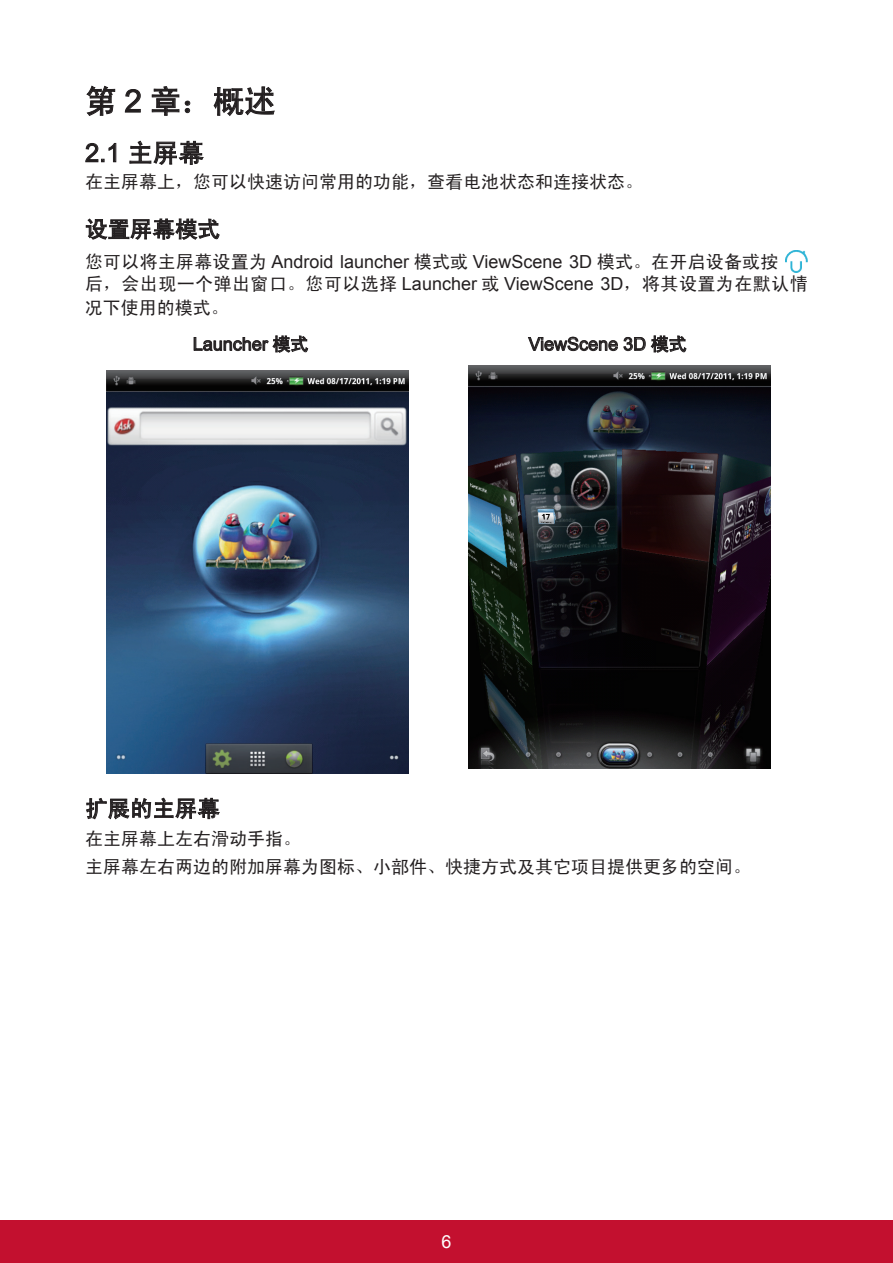
<style>
.page{position:relative;width:893px;height:1263px;background:#fff}
.page>*{position:absolute;margin:0;border:0;box-sizing:border-box;transform-origin:0 0}
.t1{font:31.5px "Sim Hei";color:#231f20}
.t2{font:25.5px "Arial";color:#231f20}
.t3{font:22.5px "Sim Hei";color:#231f20}
.t4{font:18px/28.2px "Sim Hei";color:#231f20}
.t5{font:18px "Arial";color:#231f20}
.t6{font:18px/24px "Sim Hei";letter-spacing:.025em;color:#231f20}
.t7{font:18px "Arial";color:#fff}
.s1{font-family:"Arial"}
.s2{font-family:"Sim Hei"}
</style>
<div class="page">
<div style="left:0;top:1220px;width:893px;height:43px;background:#c3102f"></div>
<svg style="left:86px;top:85px;width:30px;height:31px"></svg>
<svg style="left:124px;top:89px;width:17px;height:24px"></svg>
<svg style="left:151px;top:86px;width:40px;height:30px"></svg>
<svg style="left:213px;top:86px;width:62px;height:30px"></svg>
<svg style="left:85px;top:143px;width:32px;height:20px"></svg>
<svg style="left:129px;top:140px;width:75px;height:25px"></svg>
<svg style="left:85px;top:218px;width:135px;height:22px"></svg>
<img style="left:785px;top:250px;width:23px;height:23px">
<svg style="left:193px;top:335px;width:116px;height:18px"></svg>
<svg style="left:528px;top:335px;width:159px;height:18px"></svg>
<img style="left:106px;top:370px;width:302px;height:403px">
<img style="left:468px;top:366px;width:302px;height:402px">
<svg style="left:86px;top:797px;width:134px;height:23px"></svg>
<h1 class="t1" style="left:85px;top:85px;width:192px">第 <span class="s1">2</span> 章：概述</h1>
<h2 class="t2" style="left:85px;top:136px;width:121px">2.1 <span class="s2">主屏幕</span></h2>
<p class="t4" style="left:85px;top:167px;width:559px">在主屏幕上，您可以快速访问常用的功能，查看电池状态和连接状态。</p>
<p class="t3" style="left:85px;top:218px;width:136px">设置屏幕模式</p>
<p class="t5" style="left:85px;top:250px;width:695px"><span class="s2">您可以将主屏幕设置为</span> Android launcher <span class="s2">模式或</span> ViewScene 3D <span class="s2">模式。在开启设备或按</span></p>
<p class="t6" style="left:85px;top:271px;width:724px">后，会出现一个弹出窗口。您可以选择 <span class="s1">Launcher</span> 或 <span class="s1">ViewScene 3D</span>，将其设置为在默认情况下使用的模式。</p>
<p class="t5" style="left:193px;top:332px;width:117px">Launcher <span class="s2">模式</span></p>
<p class="t5" style="left:529px;top:332px;width:160px">ViewScene 3D <span class="s2">模式</span></p>
<p class="t3" style="left:85px;top:797px;width:136px">扩展的主屏幕</p>
<p class="t4" style="left:85px;top:824px;width:667px">在主屏幕上左右滑动手指。<br>主屏幕左右两边的附加屏幕为图标、小部件、快捷方式及其它项目提供更多的空间。</p>
<p class="t7" style="left:441px;top:1230px;width:12px">6</p>
</div>
